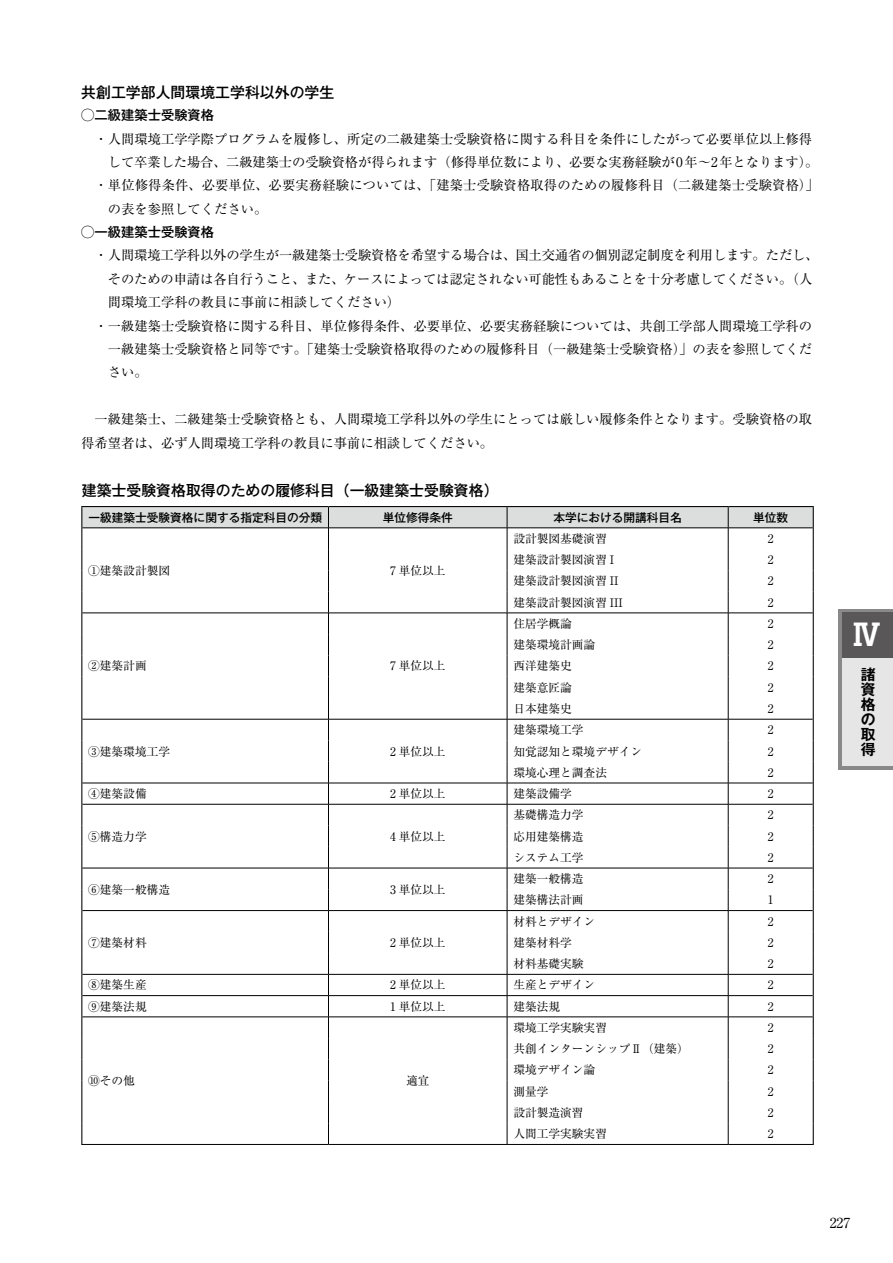
<style>
.page{position:relative;width:893px;height:1263px;background:#fff}
.page>*{position:absolute;margin:0;border:0;box-sizing:border-box;transform-origin:0 0}
.t1{font:700 29.7px "Gothic MB101 Pro De";color:#fff}
.t2{font:500 14.85px "Gothic MB101 Pro";color:#000}
.t3{font:700 14.85px/14.9px "Gothic MB101 Pro De";color:#000;text-align:justify}
.t4{font:13.8px "Ryumin Pro";color:#000}
.t5{font:13.35px/23.4px "Ryumin Pro";color:#000}
.t6{font:500 13.35px "Gothic MB101 Pro";color:#000}
.t7{font:11.7px "Ryumin Pro";color:#000}
.t8{font:500 11.7px "Gothic MB101 Pro";color:#000}
</style>
<div class="page">
<svg style="left:839px;top:609px;width:54px;height:161px"></svg>
<div style="left:843px;top:655px;width:50px;height:110px;background:#e6e6e6"></div>
<div style="left:843px;top:612px;width:50px;height:46px;background:#595757"></div>
<hr style="left:81px;top:506px;width:247px;height:1px;background:#000">
<hr style="left:328px;top:506px;width:179px;height:1px;background:#000">
<hr style="left:507px;top:506px;width:221px;height:1px;background:#000">
<hr style="left:728px;top:506px;width:86px;height:1px;background:#000">
<hr style="left:507px;top:1144px;width:221px;height:1px;background:#000">
<hr style="left:728px;top:1144px;width:86px;height:1px;background:#000">
<hr style="left:328px;top:1144px;width:179px;height:1px;background:#000">
<hr style="left:81px;top:1144px;width:247px;height:1px;background:#000">
<svg style="left:81px;top:507px;width:733px;height:637px"></svg>
<p class="t2" style="left:81px;top:80px;width:254px">共創工学部人間環境工学科以外の学生</p>
<p class="t6" style="left:81px;top:104px;width:134px">◯二級建築士受験資格</p>
<p class="t5" style="left:81px;top:126px;width:732px">　・人間環境工学学際プログラムを履修し、所定の二級建築士受験資格に関する科目を条件にしたがって必要単位以上修得</p>
<p class="t5" style="left:108px;top:149px;width:712px">して卒業した場合、二級建築士の受験資格が得られます（修得単位数により、必要な実務経験が0年～2年となります）。</p>
<p class="t5" style="left:81px;top:173px;width:739px">　・単位修得条件、必要単位、必要実務経験については、「建築士受験資格取得のための履修科目（二級建築士受験資格）」</p>
<p class="t5" style="left:108px;top:196px;width:161px">の表を参照してください。</p>
<p class="t6" style="left:81px;top:221px;width:134px">◯一級建築士受験資格</p>
<p class="t5" style="left:81px;top:243px;width:739px">　・人間環境工学科以外の学生が一級建築士受験資格を希望する場合は、国土交通省の個別認定制度を利用します。ただし、</p>
<p class="t5" style="left:108px;top:266px;width:706px">そのための申請は各自行うこと、また、ケースによっては認定されない可能性もあることを十分考慮してください。（人</p>
<p class="t5" style="left:108px;top:290px;width:294px">間環境工学科の教員に事前に相談してください）</p>
<p class="t5" style="left:81px;top:313px;width:732px">　・一級建築士受験資格に関する科目、単位修得条件、必要単位、必要実務経験については、共創工学部人間環境工学科の</p>
<p class="t5" style="left:108px;top:336px;width:706px">一級建築士受験資格と同等です。「建築士受験資格取得のための履修科目（一級建築士受験資格）」の表を参照してくだ</p>
<p class="t5" style="left:108px;top:360px;width:41px">さい。</p>
<p class="t5" style="left:81px;top:407px;width:732px">　一級建築士、二級建築士受験資格とも、人間環境工学科以外の学生にとっては厳しい履修条件となります。受験資格の取得希望者は、必ず人間環境工学科の教員に事前に相談してください。</p>
<p class="t2" style="left:82px;top:478px;width:418px">建築士受験資格取得のための履修科目（一級建築士受験資格）</p>
<p class="t8" style="left:88px;top:507px;width:235px">一級建築士受験資格に関する指定科目の分類</p>
<p class="t8" style="left:383px;top:507px;width:72px">単位修得条件</p>
<p class="t8" style="left:553px;top:507px;width:130px">本学における開講科目名</p>
<p class="t8" style="left:753px;top:507px;width:37px">単位数</p>
<p class="t7" style="left:88px;top:561px;width:83px">①建築設計製図</p>
<p class="t7" style="left:390px;top:561px;width:57px">7 単位以上</p>
<p class="t7" style="left:88px;top:657px;width:60px">②建築計画</p>
<p class="t7" style="left:390px;top:657px;width:57px">7 単位以上</p>
<p class="t7" style="left:88px;top:742px;width:83px">③建築環境工学</p>
<p class="t7" style="left:390px;top:742px;width:57px">2 単位以上</p>
<p class="t7" style="left:513px;top:529px;width:95px">設計製図基礎演習</p>
<p class="t7" style="left:768px;top:529px;width:7px">2</p>
<p class="t7" style="left:513px;top:551px;width:102px">建築設計製図演習 I</p>
<p class="t7" style="left:768px;top:551px;width:7px">2</p>
<p class="t7" style="left:513px;top:572px;width:107px">建築設計製図演習 II</p>
<p class="t7" style="left:768px;top:572px;width:7px">2</p>
<p class="t7" style="left:513px;top:593px;width:111px">建築設計製図演習 III</p>
<p class="t7" style="left:768px;top:593px;width:7px">2</p>
<p class="t7" style="left:513px;top:614px;width:60px">住居学概論</p>
<p class="t7" style="left:768px;top:614px;width:7px">2</p>
<p class="t7" style="left:513px;top:636px;width:83px">建築環境計画論</p>
<p class="t7" style="left:768px;top:636px;width:7px">2</p>
<p class="t7" style="left:513px;top:657px;width:60px">西洋建築史</p>
<p class="t7" style="left:768px;top:657px;width:7px">2</p>
<p class="t7" style="left:513px;top:678px;width:60px">建築意匠論</p>
<p class="t7" style="left:768px;top:678px;width:7px">2</p>
<p class="t7" style="left:513px;top:699px;width:60px">日本建築史</p>
<p class="t7" style="left:768px;top:699px;width:7px">2</p>
<p class="t7" style="left:513px;top:721px;width:72px">建築環境工学</p>
<p class="t7" style="left:768px;top:721px;width:7px">2</p>
<p class="t7" style="left:513px;top:742px;width:130px">知覚認知と環境デザイン</p>
<p class="t7" style="left:768px;top:742px;width:7px">2</p>
<p class="t7" style="left:513px;top:763px;width:95px">環境心理と調査法</p>
<p class="t7" style="left:768px;top:763px;width:7px">2</p>
<p class="t7" style="left:88px;top:784px;width:60px">④建築設備</p>
<p class="t7" style="left:390px;top:784px;width:57px">2 単位以上</p>
<p class="t7" style="left:513px;top:784px;width:60px">建築設備学</p>
<p class="t7" style="left:768px;top:784px;width:7px">2</p>
<p class="t7" style="left:88px;top:827px;width:60px">⑤構造力学</p>
<p class="t7" style="left:390px;top:827px;width:57px">4 単位以上</p>
<p class="t7" style="left:513px;top:806px;width:72px">基礎構造力学</p>
<p class="t7" style="left:768px;top:806px;width:7px">2</p>
<p class="t7" style="left:513px;top:827px;width:72px">応用建築構造</p>
<p class="t7" style="left:768px;top:827px;width:7px">2</p>
<p class="t7" style="left:513px;top:848px;width:72px">システム工学</p>
<p class="t7" style="left:768px;top:848px;width:7px">2</p>
<p class="t7" style="left:88px;top:880px;width:83px">⑥建築一般構造</p>
<p class="t7" style="left:390px;top:880px;width:57px">3 単位以上</p>
<p class="t7" style="left:88px;top:933px;width:60px">⑦建築材料</p>
<p class="t7" style="left:390px;top:933px;width:57px">2 単位以上</p>
<p class="t7" style="left:513px;top:869px;width:72px">建築一般構造</p>
<p class="t7" style="left:768px;top:869px;width:7px">2</p>
<p class="t7" style="left:513px;top:891px;width:72px">建築構法計画</p>
<p class="t7" style="left:768px;top:891px;width:7px">1</p>
<p class="t7" style="left:513px;top:912px;width:83px">材料とデザイン</p>
<p class="t7" style="left:768px;top:912px;width:7px">2</p>
<p class="t7" style="left:513px;top:933px;width:60px">建築材料学</p>
<p class="t7" style="left:768px;top:933px;width:7px">2</p>
<p class="t7" style="left:513px;top:954px;width:72px">材料基礎実験</p>
<p class="t7" style="left:768px;top:954px;width:7px">2</p>
<p class="t7" style="left:88px;top:976px;width:60px">⑧建築生産</p>
<p class="t7" style="left:390px;top:976px;width:57px">2 単位以上</p>
<p class="t7" style="left:513px;top:976px;width:83px">生産とデザイン</p>
<p class="t7" style="left:768px;top:976px;width:7px">2</p>
<p class="t7" style="left:88px;top:997px;width:60px">⑨建築法規</p>
<p class="t7" style="left:390px;top:997px;width:57px">1 単位以上</p>
<p class="t7" style="left:513px;top:997px;width:48px">建築法規</p>
<p class="t7" style="left:768px;top:997px;width:7px">2</p>
<p class="t7" style="left:88px;top:1071px;width:48px">⑩その他</p>
<p class="t7" style="left:406px;top:1071px;width:25px">適宜</p>
<p class="t7" style="left:513px;top:1018px;width:95px">環境工学実験実習</p>
<p class="t7" style="left:768px;top:1018px;width:7px">2</p>
<p class="t7" style="left:513px;top:1039px;width:177px">共創インターンシップⅡ（建築）</p>
<p class="t7" style="left:768px;top:1039px;width:7px">2</p>
<p class="t7" style="left:513px;top:1061px;width:83px">環境デザイン論</p>
<p class="t7" style="left:768px;top:1061px;width:7px">2</p>
<p class="t7" style="left:513px;top:1082px;width:37px">測量学</p>
<p class="t7" style="left:768px;top:1082px;width:7px">2</p>
<p class="t7" style="left:513px;top:1103px;width:72px">設計製造演習</p>
<p class="t7" style="left:768px;top:1103px;width:7px">2</p>
<p class="t7" style="left:513px;top:1125px;width:95px">人間工学実験実習</p>
<p class="t7" style="left:768px;top:1125px;width:7px">2</p>
<h1 class="t1" style="left:852px;top:610px;width:31px">Ⅳ</h1>
<p class="t3" style="left:861px;top:665px;width:16px">諸資格の取得</p>
<p class="t4" style="left:830px;top:1212px;width:22px">227</p>
</div>
